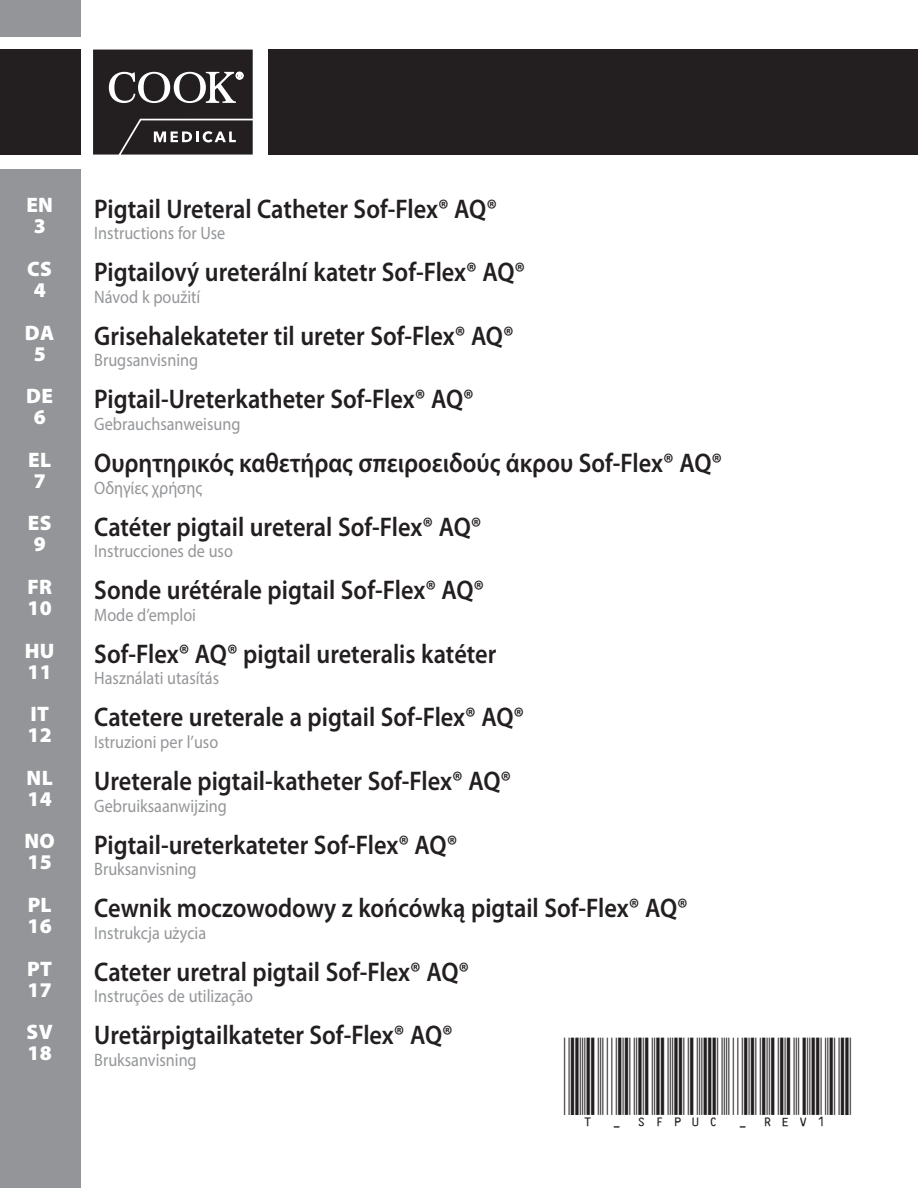
<style>
.page{position:relative;width:918px;height:1188px;background:#fff}
.page>*{position:absolute;margin:0;border:0;box-sizing:border-box;transform-origin:0 0}
.CVR_Title{font:600 27px "Myriad Pro";color:#231f20;scale:.9 1}
.t1{font:22.5px "Ext HC39 d";color:#231f20}
.A1_Page_Number_Ident{font:900 21px/21px "Myriad Pro";letter-spacing:.015em;color:#fff}
.CVR_IFU{font:18px "Myriad Pro";color:#939598;scale:.9 1}
</style>
<div class="page">
<div style="left:0;top:169px;width:81px;height:1019px;background:#939598"></div>
<div style="left:268px;top:50px;width:650px;height:105px;background:#231f20"></div>
<div style="left:0;top:50px;width:81px;height:105px;background:#231f20"></div>
<div style="left:0;top:0;width:81px;height:36px;background:#939598"></div>
<svg style="left:93px;top:50px;width:160px;height:105px;background:#3e3a3b"></svg>
<p class="A1_Page_Number_Ident" style="left:26px;top:195px;width:28px;text-align:center">EN<br>3</p>
<p class="A1_Page_Number_Ident" style="left:27px;top:259px;width:26px;text-align:center">CS<br>4</p>
<p class="A1_Page_Number_Ident" style="left:25px;top:322px;width:31px;text-align:center">DA<br>5</p>
<p class="A1_Page_Number_Ident" style="left:26px;top:386px;width:28px;text-align:center">DE<br>6</p>
<p class="A1_Page_Number_Ident" style="left:28px;top:449px;width:24px">EL<br>7</p>
<p class="A1_Page_Number_Ident" style="left:28px;top:513px;width:25px">ES<br>9</p>
<p class="A1_Page_Number_Ident" style="left:27px;top:577px;width:26px">FR<br>10</p>
<p class="A1_Page_Number_Ident" style="left:25px;top:640px;width:31px">HU<br>11</p>
<p class="A1_Page_Number_Ident" style="left:28px;top:704px;width:26px">IT<br>12</p>
<p class="A1_Page_Number_Ident" style="left:27px;top:767px;width:28px">NL<br>14</p>
<p class="A1_Page_Number_Ident" style="left:24px;top:831px;width:32px">NO<br>15</p>
<p class="A1_Page_Number_Ident" style="left:28px;top:895px;width:26px">PL<br>16</p>
<p class="A1_Page_Number_Ident" style="left:27px;top:958px;width:26px">PT<br>17</p>
<p class="A1_Page_Number_Ident" style="left:27px;top:1022px;width:28px">SV<br>18</p>
<p class="CVR_Title" style="left:94px;top:194px;width:449px">Pigtail Ureteral Catheter Sof-Flex® AQ®</p>
<p class="CVR_IFU" style="left:94px;top:222px;width:147px">Instructions for Use</p>
<p class="CVR_Title" style="left:94px;top:257px;width:480px">Pigtailový ureterální katetr Sof-Flex® AQ®</p>
<p class="CVR_IFU" style="left:94px;top:286px;width:119px">Návod k použití</p>
<p class="CVR_Title" style="left:94px;top:321px;width:468px">Grisehalekateter til ureter Sof-Flex® AQ®</p>
<p class="CVR_IFU" style="left:94px;top:349px;width:117px">Brugsanvisning</p>
<p class="CVR_Title" style="left:94px;top:384px;width:423px">Pigtail-Ureterkatheter Sof-Flex® AQ®</p>
<p class="CVR_IFU" style="left:94px;top:413px;width:164px">Gebrauchsanweisung</p>
<p class="CVR_Title" style="left:94px;top:448px;width:699px">Ουρητηρικός καθετήρας σπειροειδούς άκρου Sof-Flex® AQ®</p>
<p class="CVR_IFU" style="left:94px;top:476px;width:121px">Οδηγίες χρήσης</p>
<p class="CVR_Title" style="left:94px;top:512px;width:432px">Catéter pigtail ureteral Sof-Flex® AQ®</p>
<p class="CVR_IFU" style="left:94px;top:540px;width:156px">Instrucciones de uso</p>
<p class="CVR_Title" style="left:94px;top:575px;width:435px">Sonde urétérale pigtail Sof-Flex® AQ®</p>
<p class="CVR_IFU" style="left:94px;top:604px;width:115px">Mode d’emploi</p>
<p class="CVR_Title" style="left:94px;top:639px;width:448px">Sof-Flex® AQ® pigtail ureteralis katéter</p>
<p class="CVR_IFU" style="left:94px;top:667px;width:140px">Használati utasítás</p>
<p class="CVR_Title" style="left:94px;top:702px;width:479px">Catetere ureterale a pigtail Sof-Flex® AQ®</p>
<p class="CVR_IFU" style="left:94px;top:731px;width:139px">Istruzioni per l’uso</p>
<p class="CVR_Title" style="left:94px;top:766px;width:465px">Ureterale pigtail-katheter Sof-Flex® AQ®</p>
<p class="CVR_IFU" style="left:94px;top:794px;width:149px">Gebruiksaanwijzing</p>
<p class="CVR_Title" style="left:94px;top:830px;width:405px">Pigtail-ureterkateter Sof-Flex® AQ®</p>
<p class="CVR_IFU" style="left:94px;top:858px;width:115px">Bruksanvisning</p>
<p class="CVR_Title" style="left:94px;top:893px;width:661px">Cewnik moczowodowy z końcówką pigtail Sof-Flex® AQ®</p>
<p class="CVR_IFU" style="left:94px;top:922px;width:126px">Instrukcja użycia</p>
<p class="CVR_Title" style="left:94px;top:957px;width:418px">Cateter uretral pigtail Sof-Flex® AQ®</p>
<p class="CVR_IFU" style="left:94px;top:985px;width:178px">Instruções de utilização</p>
<p class="CVR_Title" style="left:94px;top:1020px;width:400px">Uretärpigtailkateter Sof-Flex® AQ®</p>
<p class="CVR_IFU" style="left:94px;top:1049px;width:115px">Bruksanvisning</p>
<p class="t1" style="left:564px;top:1094px;width:290px">*T_SFPUC_REV1*</p>
</div>
